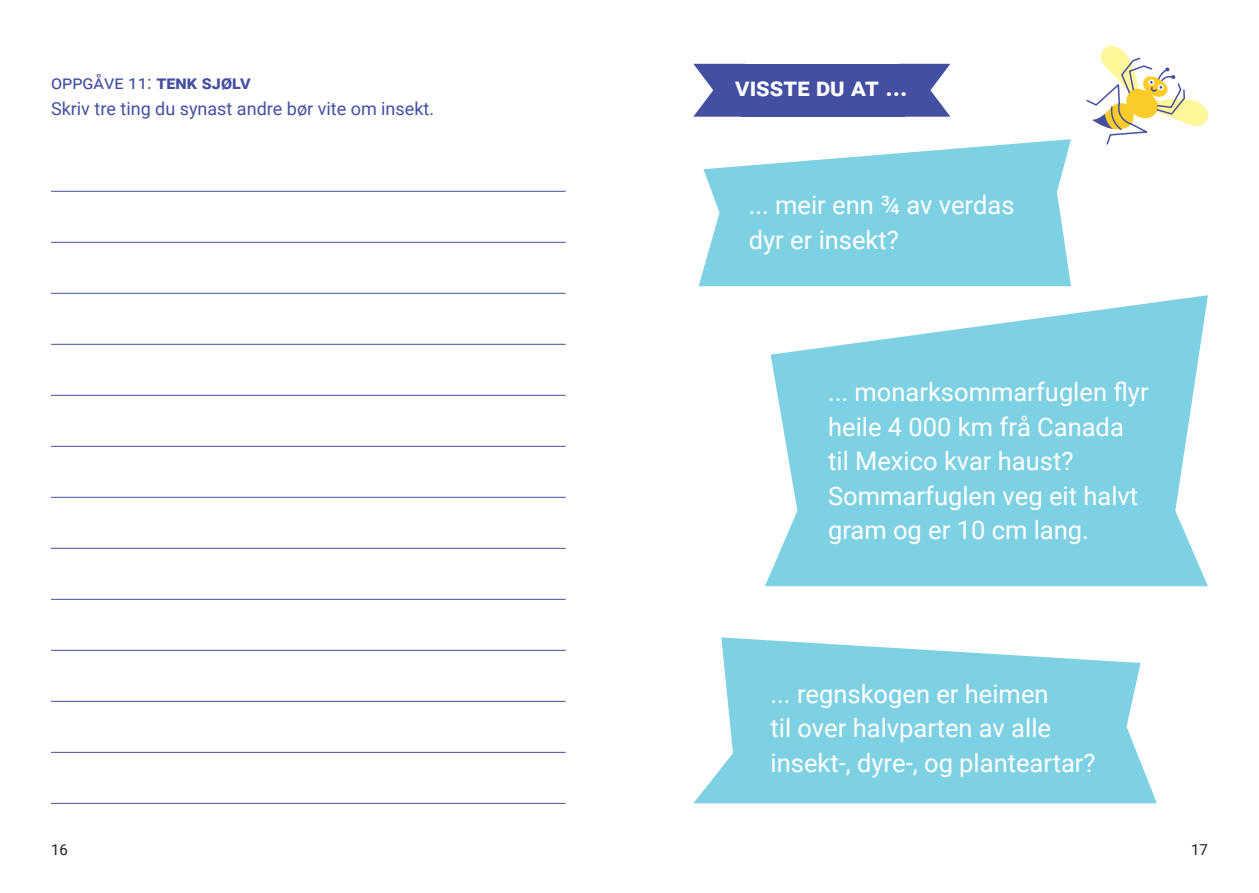
<style>
.page{position:relative;width:1259px;height:893px;background:#fff}
.page>*{position:absolute;margin:0;border:0;box-sizing:border-box;transform-origin:0 0}
.t1{font:25.5px/34.5px "Roboto";color:#fff}
.t2{font:700 25.5px "Roboto";color:#fff}
.t3{font:18.75px "Roboto";color:#444fa1}
.t4{font:18px "Roboto";color:#444fa1}
.t5{font:15px "Roboto";color:#231f20}
.s1{font-weight:700}
</style>
<div class="page">
<svg style="left:765px;top:295px;width:443px;height:291px;fill:#7dd1e3"></svg>
<svg style="left:698px;top:139px;width:373px;height:147px;fill:#7dd1e3"></svg>
<svg style="left:693px;top:637px;width:464px;height:166px;fill:#7dd1e3"></svg>
<hr style="left:51px;top:191px;width:515px;height:1px;background:#444fa1">
<hr style="left:51px;top:242px;width:515px;height:1px;background:#444fa1">
<hr style="left:51px;top:293px;width:515px;height:1px;background:#444fa1">
<hr style="left:51px;top:344px;width:515px;height:1px;background:#444fa1">
<hr style="left:51px;top:395px;width:515px;height:1px;background:#444fa1">
<hr style="left:51px;top:446px;width:515px;height:1px;background:#444fa1">
<hr style="left:51px;top:497px;width:515px;height:1px;background:#444fa1">
<hr style="left:51px;top:548px;width:515px;height:1px;background:#444fa1">
<hr style="left:51px;top:599px;width:515px;height:1px;background:#444fa1">
<hr style="left:51px;top:650px;width:515px;height:1px;background:#444fa1">
<hr style="left:51px;top:701px;width:515px;height:1px;background:#444fa1">
<hr style="left:51px;top:752px;width:515px;height:1px;background:#444fa1">
<hr style="left:51px;top:803px;width:515px;height:1px;background:#444fa1">
<svg style="left:1086px;top:45px;width:122px;height:100px"></svg>
<svg style="left:693px;top:64px;width:48px;height:53px"></svg>
<svg style="left:904px;top:64px;width:46px;height:53px"></svg>
<div style="left:741px;top:64px;width:163px;height:53px;background:#444fa1"></div>
<p class="t3" style="left:51px;top:69px;width:201px">oppgåve 11: <span class="s1">tenk sjølv</span></p>
<p class="t4" style="left:51px;top:96px;width:385px">Skriv tre ting du synast andre bør vite om insekt.</p>
<p class="t2" style="left:735px;top:69px;width:174px">visste du at ...</p>
<p class="t1" style="left:749px;top:187px;width:267px">... meir enn ¾ av verdas dyr er insekt?</p>
<p class="t1" style="left:828px;top:374px;width:322px">... monarksommarfuglen flyr heile 4 000 km frå Canada til Mexico kvar haust?<br>Sommarfuglen veg eit halvt gram og er 10 cm lang.</p>
<p class="t1" style="left:770px;top:675px;width:326px">... regnskogen er heimen<br>til over halvparten av alle insekt-, dyre-, og planteartar?</p>
<p class="t5" style="left:51px;top:839px;width:18px">16</p>
<p class="t5" style="left:1191px;top:839px;width:18px">17</p>
</div>
